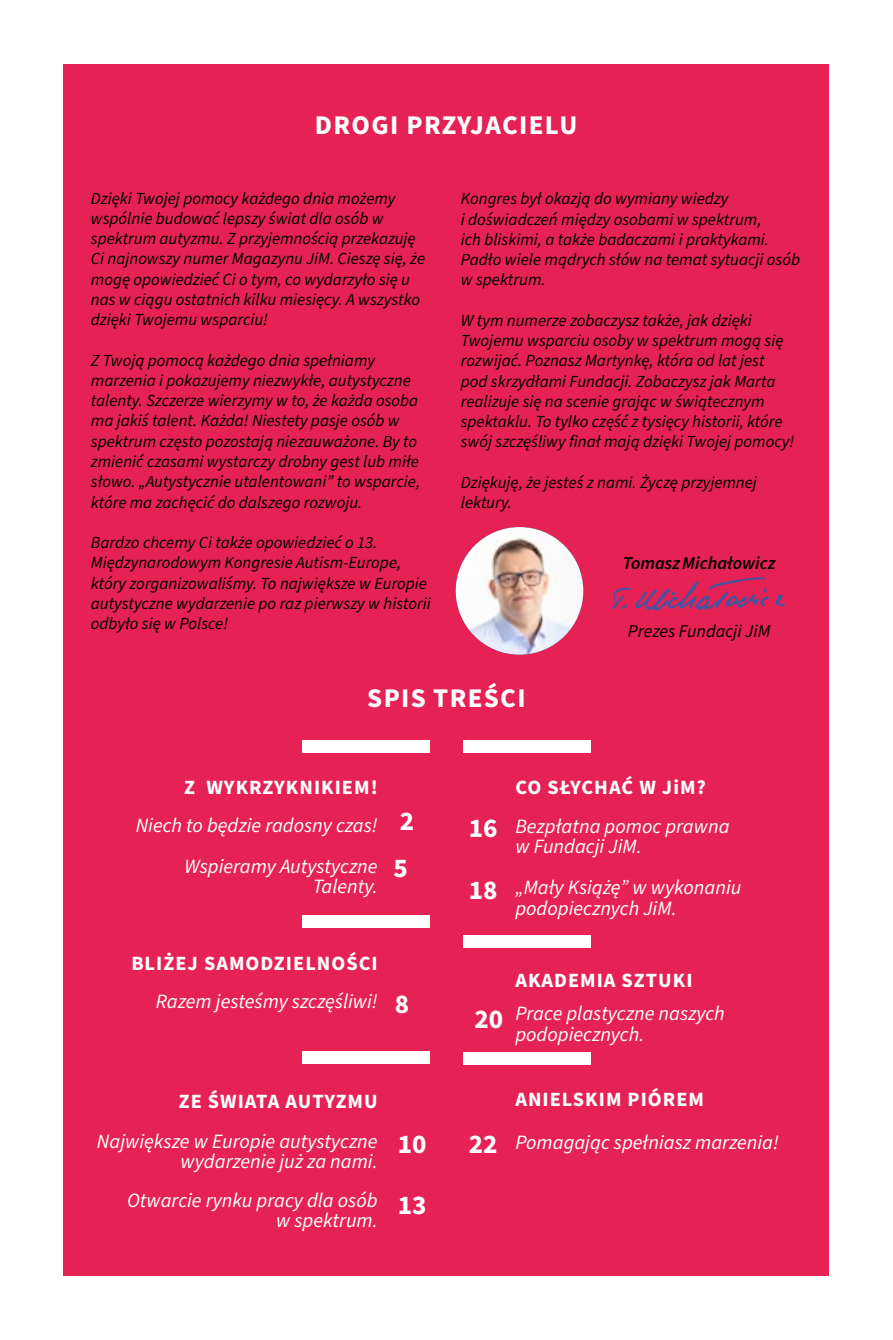
<style>
.page{position:relative;width:893px;height:1340px;background:#fff}
.page>*{position:absolute;margin:0;border:0;box-sizing:border-box;transform-origin:0 0}
.t1{font:700 27px "Source Sans Pro";letter-spacing:.05em;color:#fff}
.t2{font:italic 20.25px/20.2px "Source Sans Pro";color:#fff;text-align:right}
.t3{font:700 20.25px "Source Sans Pro";letter-spacing:.05em;color:#fff}
.t4{font:italic 600 18px "Source Sans Pro";color:#000}
.t5{font:italic 18px "Source Sans Pro";color:#000}
.t6{font:italic 16.88px/20.2px "Source Sans Pro";color:#000}
.s1{font-weight:700;font-style:normal;font-size:27px}
</style>
<div class="page">
<div style="left:64px;top:64px;width:765px;height:1212px;background:#e62153"></div>
<svg style="left:775px;top:594px;width:11px;height:12px"></svg>
<svg style="left:612px;top:577px;width:157px;height:34px"></svg>
<div style="left:302px;top:740px;width:127px;height:12px;background:#fff"></div>
<div style="left:302px;top:915px;width:127px;height:12px;background:#fff"></div>
<div style="left:463px;top:740px;width:127px;height:12px;background:#fff"></div>
<div style="left:463px;top:935px;width:127px;height:12px;background:#fff"></div>
<div style="left:463px;top:1052px;width:127px;height:12px;background:#fff"></div>
<div style="left:302px;top:1051px;width:127px;height:12px;background:#fff"></div>
<img style="left:456px;top:527px;width:127px;height:127px;border-radius:64px">
<h1 class="t1" style="left:315px;top:107px;width:264px">DROGI PRZYJACIELU</h1>
<p class="t6" style="left:91px;top:188px;width:336px">Dzięki Twojej pomocy każdego dnia możemy wspólnie budować lepszy świat dla osób w spektrum autyzmu. Z przyjemnością przekazuję Ci najnowszy numer Magazynu JiM. Cieszę się, że mogę opowiedzieć Ci o tym, co wydarzyło się u nas w ciągu ostatnich kilku miesięcy. A wszystko dzięki Twojemu wsparciu!</p>
<p class="t6" style="left:91px;top:350px;width:331px">Z Twoją pomocą każdego dnia spełniamy marzenia i pokazujemy niezwykłe, autystyczne talenty. Szczerze wierzymy w to, że każda osoba ma jakiś talent. Każda! Niestety pasje osób w spektrum często pozostają niezauważone. By to zmienić czasami wystarczy drobny gest lub miłe słowo. „Autystycznie utalentowani” to wsparcie, które ma zachęcić do dalszego rozwoju.</p>
<p class="t6" style="left:91px;top:533px;width:341px">Bardzo chcemy Ci także opowiedzieć o 13.<br>Międzynarodowym Kongresie Autism-Europe, który zorganizowaliśmy. To największe w Europie autystyczne wydarzenie po raz pierwszy w historii odbyło się w Polsce!</p>
<p class="t6" style="left:461px;top:189px;width:341px">Kongres był okazją do wymiany wiedzy<br>i doświadczeń między osobami w spektrum,<br>ich bliskimi, a także badaczami i praktykami.<br>Padło wiele mądrych słów na temat sytuacji osób w spektrum.</p>
<p class="t6" style="left:461px;top:310px;width:335px">W tym numerze zobaczysz także, jak dzięki Twojemu wsparciu osoby w spektrum mogą się rozwijać. Poznasz Martynkę, która od lat jest pod skrzydłami Fundacji. Zobaczysz jak Marta realizuje się na scenie grając w świątecznym spektaklu. To tylko część z tysięcy historii, które swój szczęśliwy finał mają dzięki Twojej pomocy!</p>
<p class="t6" style="left:461px;top:472px;width:298px">Dziękuję, że jesteś z nami. Życzę przyjemnej lektury.</p>
<p class="t4" style="left:623px;top:551px;width:154px">Tomasz Michałowicz</p>
<p class="t5" style="left:628px;top:618px;width:144px">Prezes Fundacji JiM</p>
<h1 class="t1" style="left:367px;top:679px;width:160px">SPIS TREŚCI</h1>
<p class="t3" style="left:184px;top:773px;width:195px">Z WYKRZYKNIKIEM!</p>
<p class="t2" style="left:136px;top:816px;width:280px">Niech to będzie radosny czas! <span class="s1">2</span></p>
<h1 class="t1" style="left:393px;top:849px;width:16px">5</h1>
<p class="t2" style="left:184px;top:856px;width:195px">Wspieramy Autystyczne<br>Talenty.</p>
<p class="t3" style="left:131px;top:949px;width:248px">BLIŻEJ SAMODZIELNOŚCI</p>
<p class="t2" style="left:156px;top:991px;width:223px">Razem jesteśmy szczęśliwi!</p>
<h1 class="t1" style="left:395px;top:985px;width:16px">8</h1>
<h1 class="t1" style="left:469px;top:810px;width:30px">16</h1>
<h1 class="t1" style="left:469px;top:871px;width:30px">18</h1>
<p class="t3" style="left:515px;top:773px;width:192px">CO SŁYCHAĆ W JiM?</p>
<p class="t2" style="left:515px;top:816px;width:216px;text-align:left">Bezpłatna pomoc prawna w Fundacji JiM.</p>
<p class="t2" style="left:515px;top:878px;width:227px;text-align:left">„Mały Książę” w wykonaniu podopiecznych JiM.</p>
<p class="t3" style="left:515px;top:966px;width:179px">AKADEMIA SZTUKI</p>
<p class="t2" style="left:515px;top:1004px;width:211px;text-align:left;text-indent:-41px"><span class="s1">20</span> Prace plastyczne naszych podopiecznych.</p>
<p class="t3" style="left:179px;top:1087px;width:200px">ZE ŚWIATA AUTYZMU</p>
<p class="t3" style="left:515px;top:1085px;width:190px">ANIELSKIM PIÓREM</p>
<p class="t2" style="left:97px;top:1131px;width:282px">Największe w Europie autystyczne wydarzenie już za nami.</p>
<p class="t2" style="left:127px;top:1190px;width:252px">Otwarcie rynku pracy dla osób w spektrum.</p>
<p class="t2" style="left:469px;top:1133px;width:312px"><span class="s1">22</span> Pomagając spełniasz marzenia!</p>
<h1 class="t1" style="left:398px;top:1125px;width:30px">10</h1>
<h1 class="t1" style="left:398px;top:1186px;width:30px">13</h1>
</div>
